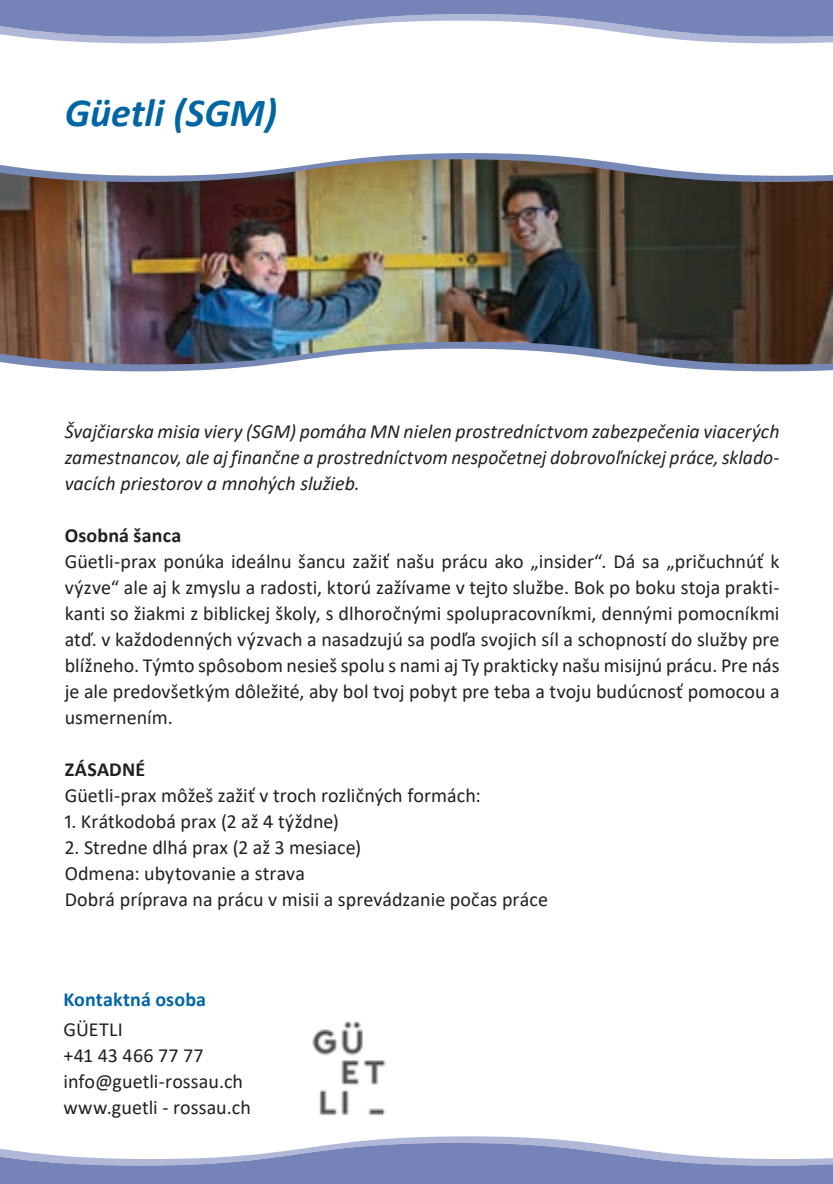
<style>
.page{position:relative;width:833px;height:1184px;background:#fff}
.page>*{position:absolute;margin:0;border:0;box-sizing:border-box;transform-origin:0 0}
.t1{font:italic 700 40px "Calibri";color:#0066a3}
.t2{font:20px/26px "Calibri";letter-spacing:.005em;color:#231f20}
.t3{font:italic 20px/26px "Calibri";color:#231f20;text-align:justify}
.t4{font:700 20px "Calibri";letter-spacing:.005em;color:#231f20}
.t5{font:700 20px "Calibri";letter-spacing:.005em;color:#0066a3}
</style>
<div class="page">
<svg style="left:0;top:153px;width:832px;height:218px"></svg>
<img style="left:0;top:181px;width:200px;height:183px">
<img style="left:200px;top:160px;width:212px;height:204px">
<img style="left:412px;top:159px;width:212px;height:194px">
<img style="left:624px;top:172px;width:208px;height:192px">
<img style="left:312px;top:1021px;width:74px;height:94px">
<svg style="left:0;top:0;width:833px;height:43px"></svg>
<svg style="left:0;top:1136px;width:833px;height:48px"></svg>
<h1 class="t1" style="left:65px;top:84px;width:214px">Güetli (SGM)</h1>
<p class="t3" style="left:65px;top:417px;width:716px">Švajčiarska misia viery (SGM) pomáha MN nielen prostredníctvom zabezpečenia viacerých zamestnancov, ale aj finančne a prostredníctvom nespočetnej dobrovoľníckej práce, sklado&shy;vacích priestorov a mnohých služieb.</p>
<p class="t4" style="left:65px;top:521px;width:118px">Osobná šanca</p>
<p class="t2" style="left:65px;top:547px;width:716px;text-align:justify">Güetli-prax ponúka ideálnu šancu zažiť našu prácu ako „insider“. Dá sa „pričuchnúť k výzve“ ale aj k zmyslu a radosti, ktorú zažívame v tejto službe. Bok po boku stoja prakti&shy;kanti so žiakmi z biblickej školy, s dlhoročnými spolupracovníkmi, dennými pomocníkmi atď. v každodenných výzvach a nasadzujú sa podľa svojich síl a schopností do služby pre blížneho. Týmto spôsobom nesieš spolu s nami aj Ty prakticky našu misijnú prácu. Pre nás je ale predovšetkým dôležité, aby bol tvoj pobyt pre teba a tvoju budúcnosť pomocou a usmernením.</p>
<p class="t4" style="left:65px;top:755px;width:82px">ZÁSADNÉ</p>
<p class="t2" style="left:65px;top:781px;width:417px">Güetli-prax môžeš zažiť v troch rozličných formách:</p>
<p class="t2" style="left:65px;top:807px;width:276px">1. Krátkodobá prax (2 až 4 týždne)</p>
<p class="t2" style="left:65px;top:833px;width:484px">2. Stredne dlhá prax (2 až 3 mesiace)<br>Odmena: ubytovanie a strava<br>Dobrá príprava na prácu v misii a sprevádzanie počas práce</p>
<p class="t5" style="left:63px;top:985px;width:144px">Kontaktná osoba</p>
<p class="t2" style="left:63px;top:1015px;width:189px">GÜETLI<br>+41 43 466 77 77 info@guetli-rossau.ch www.guetli - rossau.ch</p>
</div>
